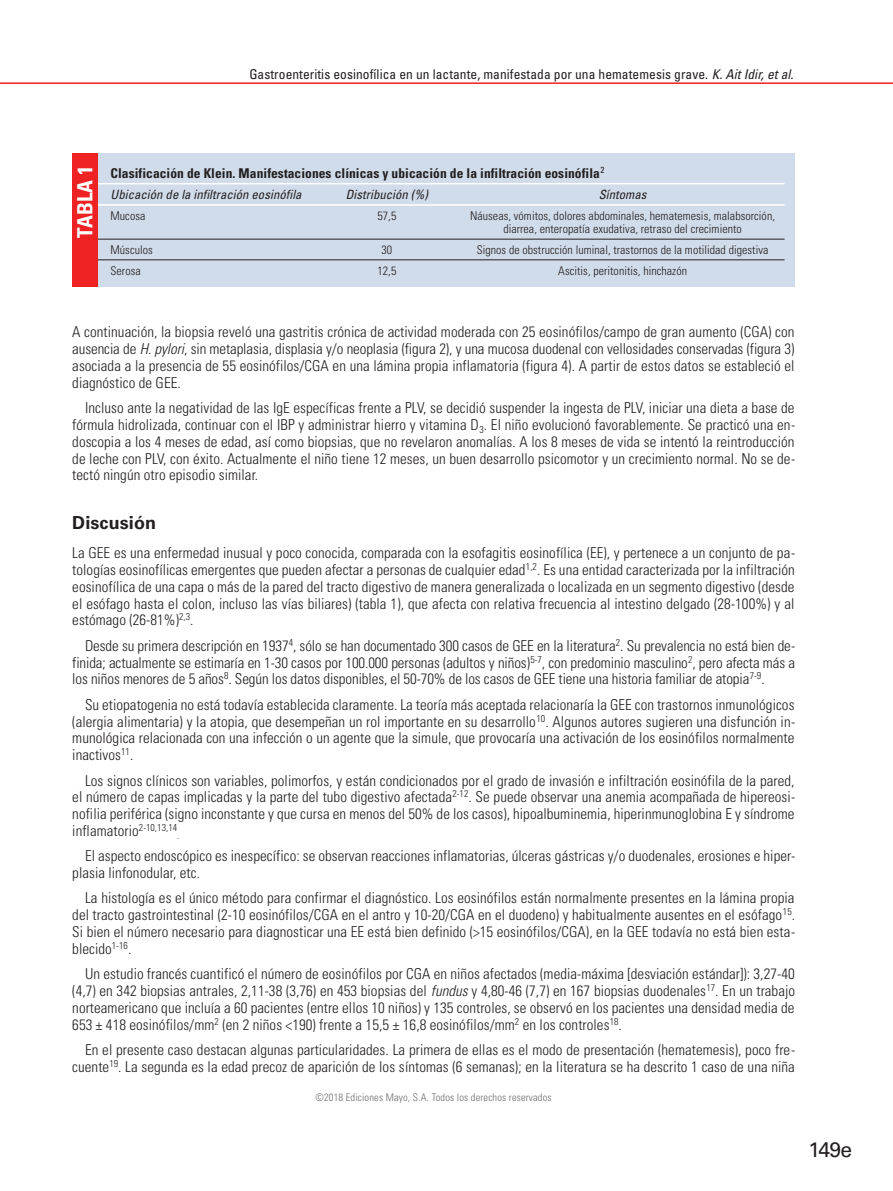
<style>
.page{position:relative;width:893px;height:1191px;background:#fff}
.page>*{position:absolute;margin:0;border:0;box-sizing:border-box;transform-origin:0 0}
._10_Tabla_titulo{font:700 condensed 21px "Univers LT Std";letter-spacing:.005em;color:#fff}
.FOLIO_MANUAL{font:21px "Univers LT Std";color:#231f20}
._04_LADILLO_1{font:700 18px "Univers LT Std";letter-spacing:.005em;color:#231f20}
._08_TEXTO_GENERAL{font:300 condensed 15px/16.8px "Univers LT Std";letter-spacing:.005em;color:#231f20;text-align:justify}
._07_TEXTO_GENERAL_SI{font:300 condensed 15px/16.8px "Univers LT Std";letter-spacing:.005em;color:#231f20;text-align:justify}
.t1{font:condensed 13.5px "Univers LT Std";letter-spacing:.005em;color:#231f20}
._11_Tabla_ladillo_1{font:700 condensed 13.5px "Univers LT Std";letter-spacing:.005em;color:#231f20}
._12_Tabla_ladillo_2{font:italic condensed 12.75px "Univers LT Std";letter-spacing:.005em;color:#231f20}
._13_Tabla_texto_gral{font:300 condensed 12px/13.5px "Univers LT Std";letter-spacing:.005em;color:#231f20;text-align:center}
.t2{font:300 condensed 10.5px "Univers LT Std";letter-spacing:.015em;color:#6c6d70}
._08_TEXTO_GENERAL-2{font:300 condensed 9.9px "Univers LT Std";color:#231f20}
.s1{font-style:italic}
</style>
<div class="page">
<hr style="left:0;top:82px;width:893px;height:2px;background:#ee2123">
<div style="left:72px;top:153px;width:723px;height:134px;background:#d1dcea"></div>
<hr style="left:89px;top:239px;width:224px;height:1px;background:#231f20">
<hr style="left:313px;top:239px;width:148px;height:1px;background:#231f20">
<hr style="left:461px;top:239px;width:323px;height:1px;background:#231f20">
<hr style="left:89px;top:259px;width:224px;height:1px;background:#231f20">
<hr style="left:313px;top:259px;width:148px;height:1px;background:#231f20">
<hr style="left:461px;top:259px;width:323px;height:1px;background:#231f20">
<hr style="left:89px;top:183px;width:224px;height:1px;background:#fff">
<hr style="left:313px;top:183px;width:148px;height:1px;background:#fff">
<hr style="left:461px;top:183px;width:323px;height:1px;background:#fff">
<hr style="left:89px;top:204px;width:224px;height:2px;background:#fff">
<hr style="left:313px;top:204px;width:148px;height:2px;background:#fff">
<hr style="left:461px;top:204px;width:323px;height:2px;background:#fff">
<div style="left:72px;top:153px;width:26px;height:134px;background:#ee2123"></div>
<p class="t1" style="left:249px;top:65px;width:546px">Gastroenteritis eosinofílica en un lactante, manifestada por una hematemesis grave. <span class="s1">K. Ait Idir, et al.</span></p>
<p class="_10_Tabla_titulo" style="left:72px;top:237px;width:73px;rotate:-90deg">TABLA 1</p>
<p class="_11_Tabla_ladillo_1" style="left:111px;top:165px;width:495px">Clasificación de Klein. Manifestaciones clínicas y ubicación de la infiltración eosinófila<sup>2</sup></p>
<p class="_12_Tabla_ladillo_2" style="left:111px;top:186px;width:193px">Ubicación de la infiltración eosinófila</p>
<p class="_12_Tabla_ladillo_2" style="left:346px;top:186px;width:84px">Distribución (%)</p>
<p class="_12_Tabla_ladillo_2" style="left:599px;top:186px;width:49px">Síntomas</p>
<p class="_13_Tabla_texto_gral" style="left:111px;top:209px;width:36px">Mucosa</p>
<p class="_13_Tabla_texto_gral" style="left:378px;top:209px;width:20px">57,5</p>
<p class="_13_Tabla_texto_gral" style="left:470px;top:209px;width:306px">Náuseas, vómitos, dolores abdominales, hematemesis, malabsorción, diarrea, enteropatía exudativa, retraso del crecimiento</p>
<p class="_13_Tabla_texto_gral" style="left:111px;top:243px;width:44px">Músculos</p>
<p class="_13_Tabla_texto_gral" style="left:382px;top:243px;width:12px">30</p>
<p class="_13_Tabla_texto_gral" style="left:477px;top:243px;width:293px">Signos de obstrucción luminal, trastornos de la motilidad digestiva</p>
<p class="_13_Tabla_texto_gral" style="left:111px;top:263px;width:32px">Serosa</p>
<p class="_13_Tabla_texto_gral" style="left:378px;top:263px;width:20px">12,5</p>
<p class="_13_Tabla_texto_gral" style="left:558px;top:263px;width:130px">Ascitis, peritonitis, hinchazón</p>
<p class="_07_TEXTO_GENERAL_SI" style="left:72px;top:324px;width:724px">A continuación, la biopsia reveló una gastritis crónica de actividad moderada con 25 eosinófilos/campo de gran aumento (CGA) con ausencia de <span class="s1">H. pylori</span>, sin metaplasia, displasia y/o neoplasia (figura 2), y una mucosa duodenal con vellosidades conservadas (figura 3) asociada a la presencia de 55 eosinófilos/CGA en una lámina propia inflamatoria (figura 4). A partir de estos datos se estableció el diagnóstico de GEE.</p>
<p class="_08_TEXTO_GENERAL" style="left:72px;top:399px;width:724px;text-indent:13px">Incluso ante la negatividad de las IgE específicas frente a PLV, se decidió suspender la ingesta de PLV, iniciar una dieta a base de fórmula hidrolizada, continuar con el IBP y administrar hierro y vitamina D<sub>3</sub>. El niño evolucionó favorablemente. Se practicó una en&shy;doscopia a los 4 meses de edad, así como biopsias, que no revelaron anomalías. A los 8 meses de vida se intentó la reintroducción de leche con PLV, con éxito. Actualmente el niño tiene 12 meses, un buen desarrollo psicomotor y un crecimiento normal. No se de&shy;tectó ningún otro episodio similar.</p>
<p class="_04_LADILLO_1" style="left:72px;top:511px;width:85px">Discusión</p>
<p class="_07_TEXTO_GENERAL_SI" style="left:72px;top:544px;width:724px">La GEE es una enfermedad inusual y poco conocida, comparada con la esofagitis eosinofílica (EE), y pertenece a un conjunto de pa&shy;tologías eosinofílicas emergentes que pueden afectar a personas de cualquier edad<sup>1,2</sup>. Es una entidad caracterizada por la infiltración eosinofílica de una capa o más de la pared del tracto digestivo de manera generalizada o localizada en un segmento digestivo (desde el esófago hasta el colon, incluso las vías biliares) (tabla 1), que afecta con relativa frecuencia al intestino delgado (28-100%) y al estómago (26-81%)<sup>2,3</sup>.</p>
<p class="_08_TEXTO_GENERAL" style="left:72px;top:637px;width:724px;text-indent:13px">Desde su primera descripción en 1937<sup>4</sup>, sólo se han documentado 300 casos de GEE en la literatura<sup>2</sup>. Su prevalencia no está bien de&shy;finida; actualmente se estimaría en 1-30 casos por 100.000 personas (adultos y niños)<sup>5-7</sup>, con predominio masculino<sup>2</sup>, pero afecta más a los niños menores de 5 años<sup>8</sup>. Según los datos disponibles, el 50-70% de los casos de GEE tiene una historia familiar de atopia<sup>7-9</sup>.</p>
<p class="_08_TEXTO_GENERAL" style="left:72px;top:696px;width:724px;text-indent:13px">Su etiopatogenia no está todavía establecida claramente. La teoría más aceptada relacionaría la GEE con trastornos inmunológicos (alergia alimentaria) y la atopia, que desempeñan un rol importante en su desarrollo<sup>10</sup>. Algunos autores sugieren una disfunción in&shy;munológica relacionada con una infección o un agente que la simule, que provocaría una activación de los eosinófilos normalmente inactivos<sup>11</sup>.</p>
<p class="_08_TEXTO_GENERAL" style="left:72px;top:772px;width:724px;text-indent:13px">Los signos clínicos son variables, polimorfos, y están condicionados por el grado de invasión e infiltración eosinófila de la pared, el número de capas implicadas y la parte del tubo digestivo afectada<sup>2-12</sup>. Se puede observar una anemia acompañada de hipereosi&shy;nofilia periférica (signo inconstante y que cursa en menos del 50% de los casos), hipoalbuminemia, hiperinmunoglobina E y síndrome inflamatorio<sup>2-10,13,14</sup></p>
<p class="_08_TEXTO_GENERAL-2" style="left:177px;top:829px;width:4px">.</p>
<p class="_08_TEXTO_GENERAL" style="left:72px;top:847px;width:724px;text-indent:13px">El aspecto endoscópico es inespecífico: se observan reacciones inflamatorias, úlceras gástricas y/o duodenales, erosiones e hiper&shy;plasia linfonodular, etc.</p>
<p class="_08_TEXTO_GENERAL" style="left:72px;top:889px;width:724px;text-indent:13px">La histología es el único método para confirmar el diagnóstico. Los eosinófilos están normalmente presentes en la lámina propia del tracto gastrointestinal (2-10 eosinófilos/CGA en el antro y 10-20/CGA en el duodeno) y habitualmente ausentes en el esófago<sup>15</sup>.<br>Si bien el número necesario para diagnosticar una EE está bien definido (&gt;15 eosinófilos/CGA), en la GEE todavía no está bien esta&shy;blecido<sup>1-16</sup>.</p>
<p class="_08_TEXTO_GENERAL" style="left:72px;top:965px;width:724px;text-indent:13px">Un estudio francés cuantificó el número de eosinófilos por CGA en niños afectados (media-máxima [desviación estándar]): 3,27-40 (4,7) en 342 biopsias antrales, 2,11-38 (3,76) en 453 biopsias del <span class="s1">fundus</span> y 4,80-46 (7,7) en 167 biopsias duodenales<sup>17</sup>. En un trabajo norteamericano que incluía a 60 pacientes (entre ellos 10 niños) y 135 controles, se observó en los pacientes una densidad media de 653 ± 418 eosinófilos/mm<sup>2</sup> (en 2 niños &lt;190) frente a 15,5 ± 16,8 eosinófilos/mm<sup>2</sup> en los controles<sup>18</sup>.</p>
<p class="_08_TEXTO_GENERAL" style="left:72px;top:1041px;width:724px;text-align:right">En el presente caso destacan algunas particularidades. La primera de ellas es el modo de presentación (hematemesis), poco fre&shy;cuente<sup>19</sup>. La segunda es la edad precoz de aparición de los síntomas (6 semanas); en la literatura se ha descrito 1 caso de una niña</p>
<p class="t2" style="left:316px;top:1090px;width:238px">©2018 Ediciones Mayo, S.A. Todos los derechos reservados</p>
<p class="FOLIO_MANUAL" style="left:808px;top:1136px;width:45px">149e</p>
</div>
